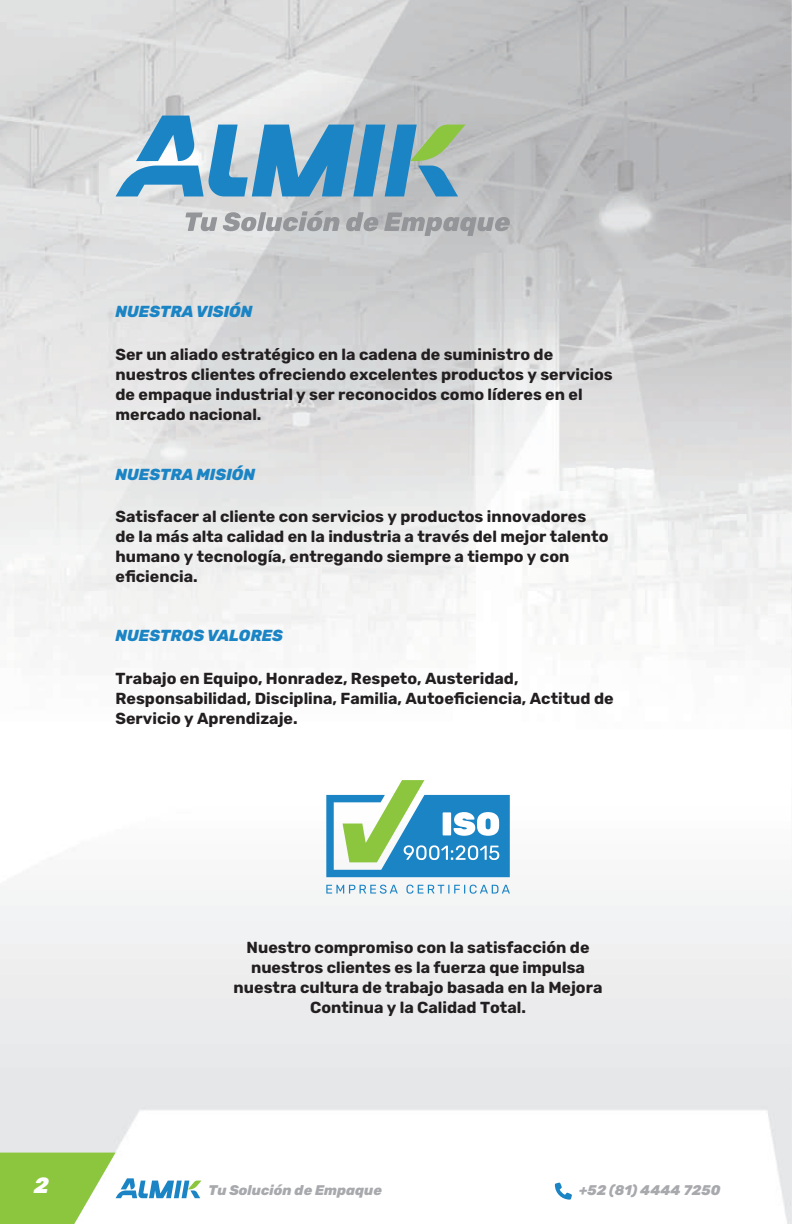
<style>
.page{position:relative;width:792px;height:1224px;background:#fff}
.page>*{position:absolute;margin:0;border:0;box-sizing:border-box;transform-origin:0 0}
.t1{font:italic 800 22px "Rubik";color:#fff}
.t2{font:700 16px/20px "Rubik";color:#231f20}
.t3{font:italic 800 16px "Rubik";color:#1b84c4}
.t4{font:italic 800 14px "Rubik";color:#a8a9ad}
</style>
<div class="page">
<svg style="left:0;top:1153px;width:202px;height:71px"></svg>
<svg style="left:555px;top:1182px;width:17px;height:18px"></svg>
<svg style="left:185px;top:212px;width:32px;height:19px"></svg>
<svg style="left:223px;top:211px;width:117px;height:20px;background:#b2b4b6"></svg>
<svg style="left:346px;top:212px;width:164px;height:24px;background:#afb0b2"></svg>
<svg style="left:116px;top:116px;width:350px;height:80px;background:#78adc8"></svg>
<svg style="left:326px;top:885px;width:72px;height:9px"></svg>
<svg style="left:406px;top:885px;width:104px;height:9px"></svg>
<svg style="left:326px;top:780px;width:184px;height:97px"></svg>
<p class="t3" style="left:116px;top:302px;width:139px">NUESTRA VISIÓN</p>
<p class="t2" style="left:116px;top:345px;width:499px">Ser un aliado estratégico en la cadena de suministro de nuestros clientes ofreciendo excelentes productos y servicios de empaque industrial y ser reconocidos como líderes en el mercado nacional.</p>
<p class="t3" style="left:116px;top:465px;width:141px">NUESTRA MISIÓN</p>
<p class="t2" style="left:116px;top:507px;width:494px">Satisfacer al cliente con servicios y productos innovadores de la más alta calidad en la industria a través del mejor talento humano y tecnología, entregando siempre a tiempo y con eficiencia.</p>
<p class="t3" style="left:116px;top:626px;width:169px">NUESTROS VALORES</p>
<p class="t2" style="left:116px;top:669px;width:500px">Trabajo en Equipo, Honradez, Respeto, Austeridad,<br>Responsabilidad, Disciplina, Familia, Autoeficiencia, Actitud de<br>Servicio y Aprendizaje.</p>
<p class="t2" style="left:234px;top:938px;width:370px;text-align:center">Nuestro compromiso con la satisfacción de nuestros clientes es la fuerza que impulsa nuestra cultura de trabajo basada en la Mejora Continua y la Calidad Total.</p>
<h1 class="t1" style="left:34px;top:1173px;width:16px">2</h1>
<p class="t4" style="left:209px;top:1182px;width:175px">Tu Solución de Empaque</p>
<p class="t4" style="left:579px;top:1182px;width:143px">+52 (81) 4444 7250</p>
</div>
